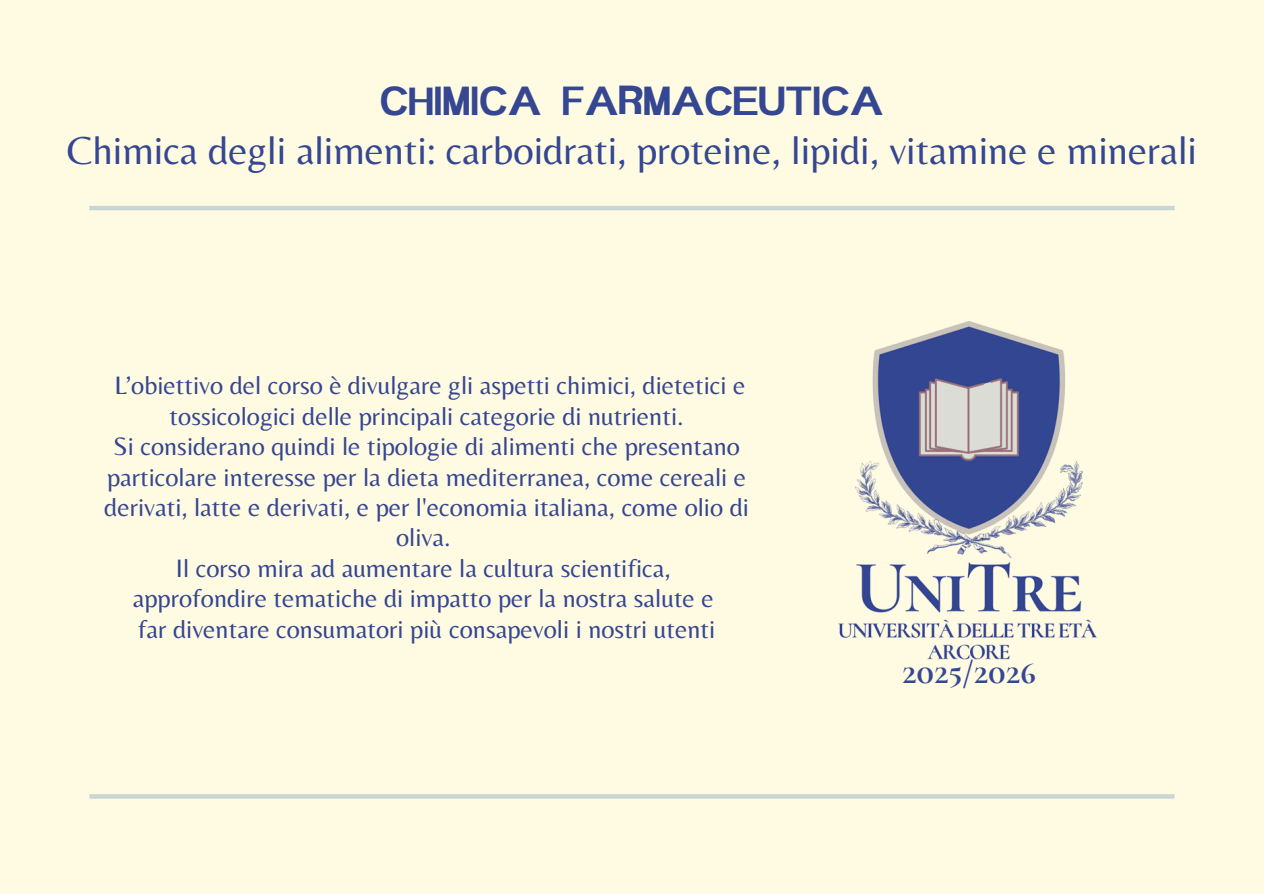
<style>
.page{position:relative;width:1264px;height:894px;background:#fff}
.page>*{position:absolute;margin:0;border:0;box-sizing:border-box;transform-origin:0 0}
.t1{font:40.5px "Belleza";color:#354692}
.t2{font:40.5px "Baekmuk Headline";color:#354692}
.t3{font:700 32.1px "Cormorant SC";color:#364792}
.t4{font:26.25px/30.5px "Belleza";color:#354692;text-align:center}
</style>
<div class="page">
<div style="left:0;top:0;width:1263px;height:893px;background:#fffbe2"></div>
<hr style="left:89px;top:206px;width:1085px;height:4px;background:#c9d7d4">
<hr style="left:89px;top:794px;width:1085px;height:4px;background:#c9d7d4">
<img style="left:838px;top:322px;width:259px;height:338px">
<h1 class="t2" style="left:380px;top:83px;width:505px">CHIMICA FARMACEUTICA</h1>
<h1 class="t1" style="left:67px;top:127px;width:1131px">Chimica degli alimenti: carboidrati, proteine, lipidi, vitamine e minerali</h1>
<p class="t4" style="left:104px;top:370px;width:646px">L’obiettivo del corso è divulgare gli aspetti chimici, dietetici e tossicologici delle principali categorie di nutrienti.<br>Si considerano quindi le tipologie di alimenti che presentano particolare interesse per la dieta mediterranea, come cereali e derivati, latte e derivati, e per l'economia italiana, come olio di oliva.<br>Il corso mira ad aumentare la cultura scientifica,<br>approfondire tematiche di impatto per la nostra salute e<br>far diventare consumatori più consapevoli i nostri utenti</p>
<p class="t3" style="left:902px;top:653px;width:136px">2025/2026</p>
</div>
